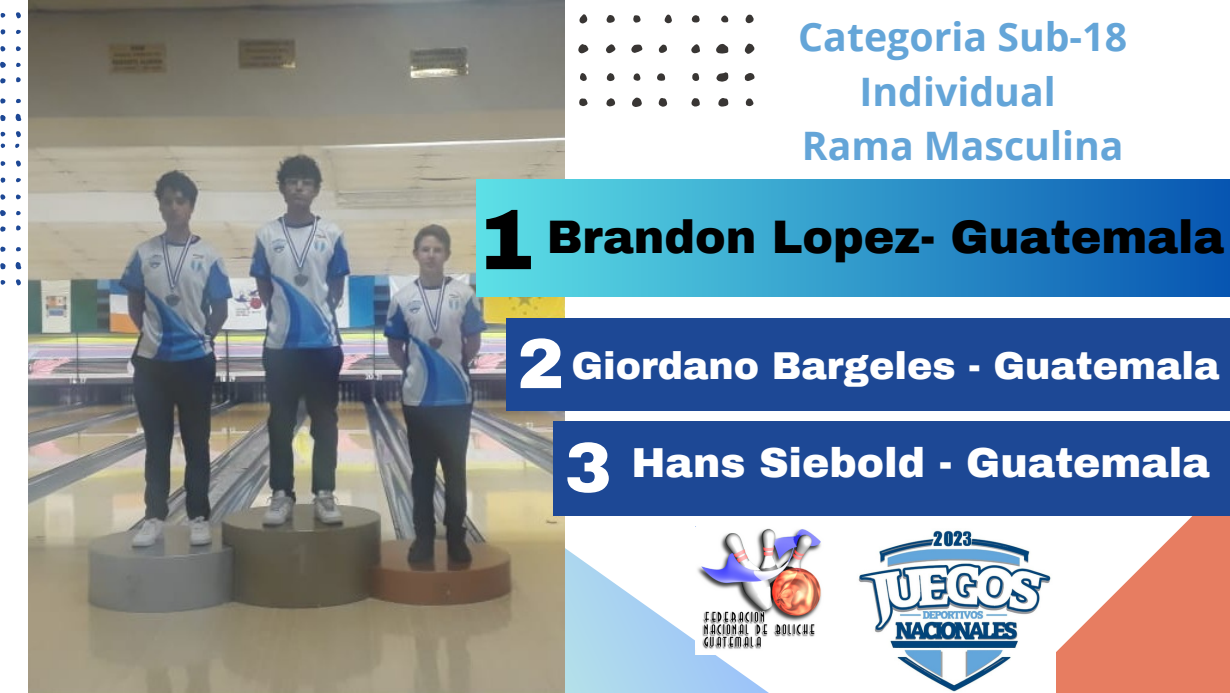
<style>
.page{position:relative;width:1230px;height:693px;background:#fff}
.page>*{position:absolute;margin:0;border:0;box-sizing:border-box;transform-origin:0 0}
.t1{font:900 86px "Archivo";color:#000}
.t2{font:900 71px "Archivo";color:#fff}
.t3{font:900 46px "Archivo";color:#000}
.t4{font:900 41px "Archivo";color:#fff}
.t5{font:700 39.2px/54.5px "Open Sans";color:#64a5d8;text-align:center}
.t6{font:900 38px "Archivo";color:#fff}
</style>
<div class="page">
<svg style="left:1056px;top:516px;width:174px;height:177px;fill:#e77d61"></svg>
<svg style="left:16px;top:114px;width:5px;height:7px"></svg>
<svg style="left:0;top:62px;width:6px;height:6px"></svg>
<svg style="left:0;top:115px;width:6px;height:6px"></svg>
<svg style="left:16px;top:12px;width:5px;height:6px"></svg>
<svg style="left:0;top:78px;width:6px;height:6px"></svg>
<svg style="left:0;top:98px;width:6px;height:6px"></svg>
<svg style="left:0;top:46px;width:5px;height:6px"></svg>
<svg style="left:0;top:29px;width:5px;height:6px"></svg>
<svg style="left:16px;top:77px;width:5px;height:5px"></svg>
<svg style="left:16px;top:46px;width:5px;height:5px"></svg>
<svg style="left:16px;top:99px;width:5px;height:4px"></svg>
<svg style="left:0;top:13px;width:5px;height:5px"></svg>
<svg style="left:16px;top:131px;width:5px;height:6px"></svg>
<svg style="left:0;top:132px;width:5px;height:5px"></svg>
<svg style="left:16px;top:30px;width:5px;height:4px"></svg>
<svg style="left:16px;top:63px;width:5px;height:4px"></svg>
<svg style="left:716px;top:44px;width:12px;height:10px"></svg>
<svg style="left:716px;top:72px;width:12px;height:10px"></svg>
<svg style="left:631px;top:45px;width:11px;height:8px"></svg>
<svg style="left:578px;top:44px;width:11px;height:10px"></svg>
<svg style="left:632px;top:98px;width:10px;height:9px"></svg>
<svg style="left:606px;top:44px;width:10px;height:9px"></svg>
<svg style="left:691px;top:44px;width:9px;height:9px"></svg>
<svg style="left:718px;top:98px;width:10px;height:9px"></svg>
<svg style="left:579px;top:14px;width:8px;height:10px"></svg>
<svg style="left:659px;top:44px;width:8px;height:9px"></svg>
<svg style="left:659px;top:98px;width:8px;height:9px"></svg>
<svg style="left:606px;top:15px;width:9px;height:8px"></svg>
<svg style="left:691px;top:98px;width:9px;height:9px"></svg>
<svg style="left:665px;top:14px;width:7px;height:9px"></svg>
<svg style="left:606px;top:98px;width:9px;height:8px"></svg>
<svg style="left:692px;top:15px;width:8px;height:8px"></svg>
<svg style="left:579px;top:98px;width:9px;height:8px"></svg>
<svg style="left:633px;top:15px;width:8px;height:8px"></svg>
<svg style="left:657px;top:73px;width:8px;height:8px"></svg>
<svg style="left:607px;top:73px;width:8px;height:8px"></svg>
<svg style="left:692px;top:73px;width:7px;height:8px"></svg>
<svg style="left:745px;top:43px;width:10px;height:11px"></svg>
<svg style="left:746px;top:15px;width:8px;height:8px"></svg>
<svg style="left:745px;top:73px;width:10px;height:8px"></svg>
<svg style="left:746px;top:98px;width:8px;height:9px"></svg>
<svg style="left:721px;top:15px;width:8px;height:7px"></svg>
<svg style="left:580px;top:73px;width:7px;height:8px"></svg>
<svg style="left:634px;top:73px;width:6px;height:8px"></svg>
<svg style="left:16px;top:262px;width:5px;height:7px"></svg>
<svg style="left:0;top:210px;width:6px;height:6px"></svg>
<svg style="left:0;top:263px;width:6px;height:6px"></svg>
<svg style="left:16px;top:161px;width:5px;height:6px"></svg>
<svg style="left:0;top:226px;width:6px;height:6px"></svg>
<svg style="left:0;top:247px;width:6px;height:5px"></svg>
<svg style="left:0;top:194px;width:5px;height:6px"></svg>
<svg style="left:0;top:178px;width:5px;height:5px"></svg>
<svg style="left:16px;top:225px;width:5px;height:5px"></svg>
<svg style="left:16px;top:195px;width:5px;height:4px"></svg>
<svg style="left:16px;top:247px;width:5px;height:4px"></svg>
<svg style="left:0;top:161px;width:5px;height:5px"></svg>
<svg style="left:16px;top:279px;width:5px;height:6px"></svg>
<svg style="left:0;top:280px;width:5px;height:5px"></svg>
<svg style="left:16px;top:178px;width:5px;height:4px"></svg>
<svg style="left:16px;top:211px;width:5px;height:4px"></svg>
<svg style="left:1px;top:144px;width:4px;height:4px"></svg>
<svg style="left:15px;top:144px;width:4px;height:4px"></svg>
<svg style="left:564px;top:516px;width:205px;height:177px"></svg>
<img style="left:695px;top:526px;width:127px;height:129px">
<img style="left:858px;top:530px;width:193px;height:162px">
<img style="left:29px;top:0;width:535px;height:693px">
<div style="left:553px;top:422px;width:677px;height:94px;background:#1d4895"></div>
<div style="left:506px;top:319px;width:724px;height:92px;background:#1d4895"></div>
<div style="left:476px;top:179px;width:754px;height:117px;background:linear-gradient(to right,#5de0e6,#0755b1)"></div>
<p class="t5" style="left:798px;top:9px;width:330px">Categoria Sub-18<br>Individual</p>
<p class="t5" style="left:802px;top:118px;width:323px">Rama Masculina</p>
<p class="t1" style="left:477px;top:194px;width:59px">1</p>
<p class="t3" style="left:547px;top:213px;width:679px">Brandon Lopez- Guatemala</p>
<p class="t2" style="left:517px;top:326px;width:49px">2</p>
<p class="t6" style="left:571px;top:345px;width:649px">Giordano Bargeles - Guatemala</p>
<p class="t2" style="left:564px;top:430px;width:49px">3</p>
<p class="t4" style="left:632px;top:441px;width:580px">Hans Siebold - Guatemala</p>
</div>
